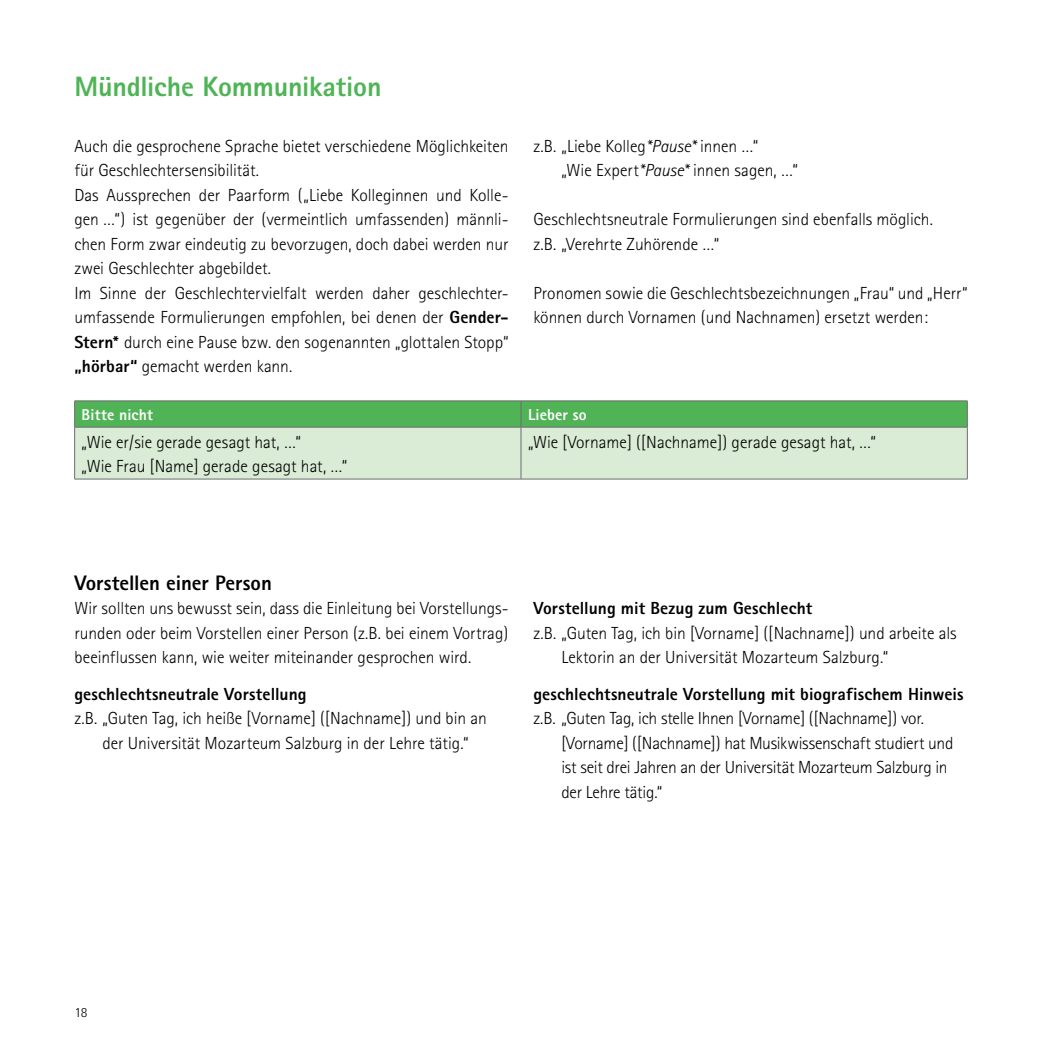
<style>
.page{position:relative;width:1042px;height:1042px;background:#fff}
.page>*{position:absolute;margin:0;border:0;box-sizing:border-box;transform-origin:0 0}
.Titel{font:800 28px "Rotis Sans Serif";letter-spacing:-.01em;color:#50b456}
.t1{font:800 21px "Rotis Sans Serif";letter-spacing:-.005em;color:#000}
.t2{font:300 17.5px/24.5px "Rotis Sans Serif";letter-spacing:-.005em;color:#000}
.t3{font:800 17.5px "Rotis Sans Serif";letter-spacing:.005em;color:#000}
.t4{font:800 15.75px "Rotis Sans Serif";letter-spacing:.01em;color:#fff}
.t5{font:300 14px "Rotis Sans Serif";color:#000}
.s1{font-weight:800}
.s2{font-style:italic}
</style>
<div class="page">
<div style="left:75px;top:428px;width:892px;height:51px;background:#daecd6"></div>
<hr style="left:74px;top:400px;width:447px;height:1px;background:#6d6d71">
<hr style="left:521px;top:400px;width:446px;height:1px;background:#6d6d71">
<svg style="left:74px;top:401px;width:894px;height:26px;background:#50b156"></svg>
<hr style="left:74px;top:427px;width:447px;height:1px;background:#6d6d71">
<hr style="left:74px;top:427px;width:1px;height:52px;background:#6d6d71">
<hr style="left:521px;top:427px;width:446px;height:1px;background:#6d6d71">
<hr style="left:521px;top:427px;width:1px;height:52px;background:#6d6d71">
<hr style="left:967px;top:427px;width:1px;height:52px;background:#6d6d71">
<hr style="left:74px;top:479px;width:447px;height:1px;background:#6d6d71">
<hr style="left:521px;top:479px;width:446px;height:1px;background:#6d6d71">
<p class="Titel" style="left:74px;top:69px;width:309px">Mündliche Kommunikation</p>
<p class="t2" style="left:74px;top:134px;width:436px">Auch die gesprochene Sprache bietet verschiedene Möglichkeiten für Geschlechtersensibilität.</p>
<p class="t2" style="left:74px;top:183px;width:436px;text-align:justify">Das Aussprechen der Paarform („Liebe Kolleginnen und Kolle&shy;gen …“) ist gegenüber der (vermeintlich umfassenden) männli&shy;chen Form zwar eindeutig zu bevorzugen, doch dabei werden nur zwei Geschlechter abgebildet.</p>
<p class="t2" style="left:74px;top:281px;width:436px;text-align:justify">Im Sinne der Geschlechtervielfalt werden daher geschlechter&shy;umfassende Formulierungen empfohlen, bei denen der <span class="s1">Gender-Stern*</span> durch eine Pause bzw. den sogenannten „glottalen Stopp“ <span class="s1">„hörbar“</span> gemacht werden kann.</p>
<p class="t2" style="left:533px;top:134px;width:226px">z.B. „Liebe Kolleg <span class="s2">*Pause*</span> innen …“</p>
<p class="t2" style="left:561px;top:158px;width:238px">„Wie Expert <span class="s2">*Pause*</span> innen sagen, …“</p>
<p class="t2" style="left:533px;top:207px;width:401px">Geschlechtsneutrale Formulierungen sind ebenfalls möglich.</p>
<p class="t2" style="left:533px;top:232px;width:187px">z.B. „Verehrte Zuhörende …“</p>
<p class="t2" style="left:533px;top:281px;width:436px">Pronomen sowie die Geschlechtsbezeichnungen „Frau“ und „Herr“ können durch Vornamen (und Nachnamen) ersetzt werden:</p>
<p class="t4" style="left:82px;top:405px;width:73px">Bitte nicht</p>
<p class="t4" style="left:528px;top:405px;width:60px">Lieber so</p>
<p class="t2" style="left:82px;top:429px;width:221px">„Wie er/sie gerade gesagt hat, …“</p>
<p class="t2" style="left:82px;top:454px;width:267px">„Wie Frau [Name] gerade gesagt hat, …“</p>
<p class="t2" style="left:528px;top:429px;width:350px">„Wie [Vorname] ([Nachname]) gerade gesagt hat, …“</p>
<p class="t1" style="left:74px;top:569px;width:199px">Vorstellen einer Person</p>
<p class="t2" style="left:74px;top:596px;width:436px;text-align:justify">Wir sollten uns bewusst sein, dass die Einleitung bei Vorstellungs&shy;runden oder beim Vorstellen einer Person (z.B. bei einem Vortrag) beeinflussen kann, wie weiter miteinander gesprochen wird.</p>
<p class="t3" style="left:74px;top:683px;width:234px">geschlechtsneutrale Vorstellung</p>
<p class="t2" style="left:74px;top:706px;width:414px;text-align:center">z.B. „Guten Tag, ich heiße [Vorname] ([Nachname]) und bin an der Universität Mozarteum Salzburg in der Lehre tätig.“</p>
<p class="t3" style="left:533px;top:597px;width:280px">Vorstellung mit Bezug zum Geschlecht</p>
<p class="t2" style="left:561px;top:620px;width:397px;text-indent:-28px">z.B. „Guten Tag, ich bin [Vorname] ([Nachname]) und arbeite als<br>Lektorin an der Universität Mozarteum Salzburg.“</p>
<p class="t3" style="left:533px;top:683px;width:432px">geschlechtsneutrale Vorstellung mit biografischem Hinweis</p>
<p class="t2" style="left:561px;top:706px;width:393px;text-indent:-28px">z.B. „Guten Tag, ich stelle Ihnen [Vorname] ([Nachname]) vor. [Vorname] ([Nachname]) hat Musikwissenschaft studiert und ist seit drei Jahren an der Universität Mozarteum Salzburg in der Lehre tätig.“</p>
<p class="t5" style="left:74px;top:1004px;width:15px">18</p>
</div>
